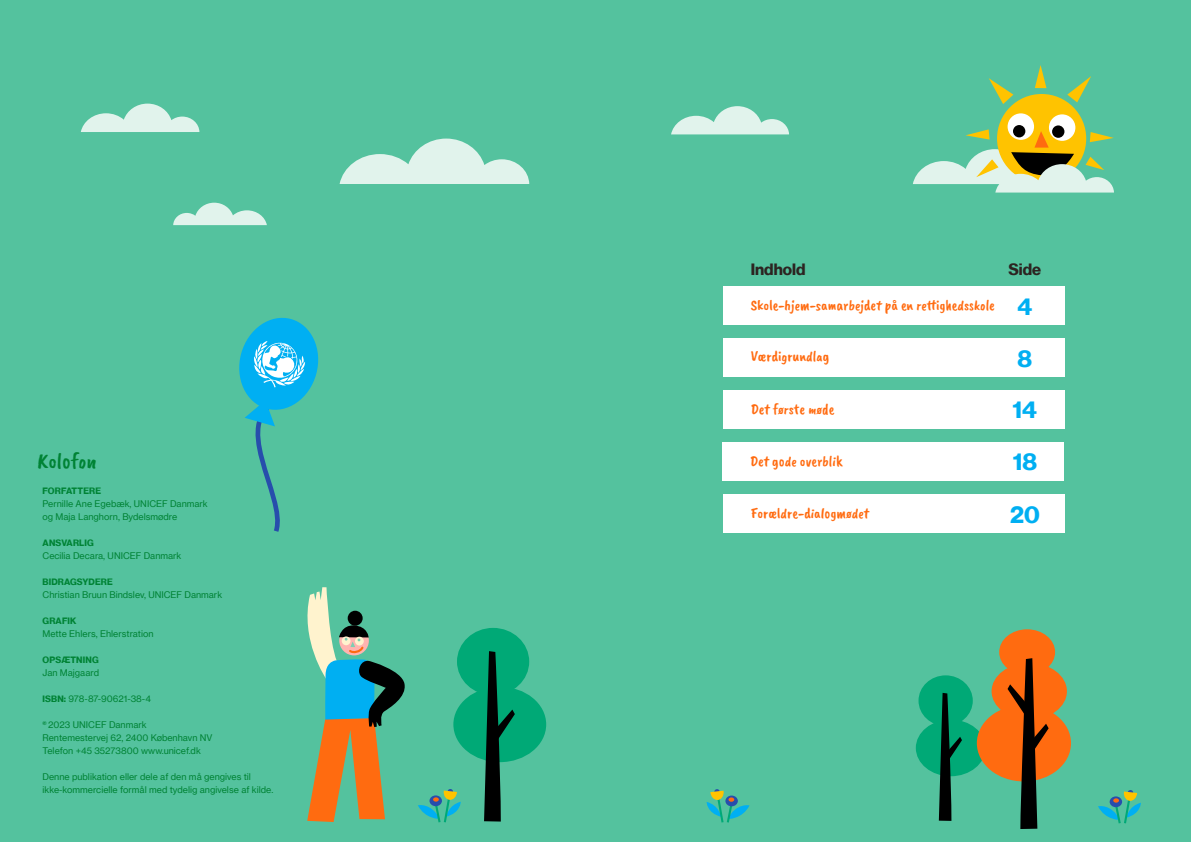
<style>
.page{position:relative;width:1191px;height:842px;background:#54c29e}
.page>*{position:absolute;margin:0;border:0;box-sizing:border-box;transform-origin:0 0}
.t1{font:24px "N Haas Grotesk DS Pro 75 Bd";color:#00aff2}
.t2{font:22px "Caveat Brush";color:#008335}
.t3{font:16px "N Haas Grotesk DS Pro 75 Bd";color:#2c2421}
.t4{font:15px "Caveat Brush";color:#ff6b10}
.t5{font:9px/13px "N Haas Grotesk TX Pro 55 Rg";color:#008335}
.t6{font:9px "N Haas Grotesk DS Pro 75 Bd";letter-spacing:.015em;color:#008335}
.s1{font-family:"N Haas Grotesk DS Pro 75 Bd"}
.s2{font-family:"N Haas Grotesk DS Pro 75 Bd";font-size:24px;color:#00aff2}
</style>
<div class="page">
<div style="left:918px;top:675px;width:54px;height:51px;background:#00a976;border-radius:50%"></div>
<div style="left:915px;top:720px;width:70px;height:56px;background:#00a976;border-radius:50%"></div>
<svg style="left:938px;top:693px;width:24px;height:128px"></svg>
<div style="left:457px;top:628px;width:72px;height:67px;background:#00a976;border-radius:50%"></div>
<div style="left:453px;top:687px;width:93px;height:75px;background:#00a976;border-radius:50%"></div>
<svg style="left:484px;top:651px;width:31px;height:170px"></svg>
<div style="left:999px;top:629px;width:56px;height:46px;background:#ff6b10;border-radius:50%"></div>
<div style="left:991px;top:663px;width:76px;height:57px;background:#ff6b10;border-radius:50%"></div>
<div style="left:976px;top:705px;width:95px;height:76px;background:#ff6b10;border-radius:50%"></div>
<svg style="left:1007px;top:658px;width:41px;height:171px"></svg>
<svg style="left:418px;top:789px;width:43px;height:34px"></svg>
<svg style="left:706px;top:789px;width:43px;height:34px"></svg>
<svg style="left:1098px;top:790px;width:43px;height:34px"></svg>
<svg style="left:307px;top:587px;width:98px;height:235px"></svg>
<svg style="left:239px;top:317px;width:80px;height:215px"></svg>
<div style="left:997px;top:94px;width:89px;height:89px;background:#ffc300;border-radius:50%"></div>
<div style="left:1007px;top:113px;width:27px;height:27px;background:#fff;border-radius:50%"></div>
<div style="left:1013px;top:125px;width:12px;height:12px;background:#000;border-radius:50%"></div>
<div style="left:1049px;top:114px;width:26px;height:27px;background:#fff;border-radius:50%"></div>
<svg style="left:1052px;top:125px;width:12px;height:13px"></svg>
<svg style="left:671px;top:106px;width:118px;height:28px"></svg>
<svg style="left:173px;top:203px;width:94px;height:22px"></svg>
<svg style="left:339px;top:139px;width:190px;height:45px"></svg>
<svg style="left:81px;top:104px;width:118px;height:28px"></svg>
<svg style="left:989px;top:78px;width:24px;height:26px"></svg>
<svg style="left:1067px;top:76px;width:24px;height:26px"></svg>
<svg style="left:1035px;top:65px;width:11px;height:23px"></svg>
<svg style="left:913px;top:129px;width:201px;height:64px"></svg>
<div style="left:723px;top:338px;width:341px;height:39px;background:#fff"></div>
<div style="left:723px;top:286px;width:341px;height:39px;background:#fff"></div>
<div style="left:723px;top:390px;width:341px;height:39px;background:#fff"></div>
<div style="left:722px;top:442px;width:342px;height:39px;background:#fff"></div>
<div style="left:723px;top:494px;width:341px;height:39px;background:#fff"></div>
<h2 class="t2" style="left:38px;top:448px;width:60px">Kolofon</h2>
<p class="t6" style="left:43px;top:485px;width:60px">FORFATTERE</p>
<p class="t5" style="left:43px;top:497px;width:167px">Pernille Ane Egebæk, UNICEF Danmark og Maja Langhorn, Bydelsmødre</p>
<p class="t6" style="left:43px;top:537px;width:53px">ANSVARLIG</p>
<p class="t5" style="left:43px;top:549px;width:140px">Cecilia Decara, UNICEF Danmark</p>
<p class="t6" style="left:43px;top:576px;width:72px">BIDRAGSYDERE</p>
<p class="t5" style="left:43px;top:588px;width:181px">Christian Bruun Bindslev, UNICEF Danmark</p>
<p class="t6" style="left:43px;top:615px;width:35px">GRAFIK</p>
<p class="t5" style="left:43px;top:627px;width:112px">Mette Ehlers, Ehlerstration</p>
<p class="t6" style="left:43px;top:654px;width:58px">OPSÆTNING</p>
<p class="t5" style="left:43px;top:666px;width:58px">Jan Majgaard</p>
<p class="t5" style="left:43px;top:692px;width:110px"><span class="s1">ISBN:</span> 978-87-90621-38-4</p>
<p class="t5" style="left:43px;top:718px;width:171px"><sup>©</sup> 2023 UNICEF Danmark<br>Rentemestervej 62, 2400 København NV<br>Telefon +45 35273800 www.unicef.dk</p>
<p class="t5" style="left:43px;top:770px;width:232px">Denne publikation eller dele af den må gengives til ikke-kommercielle formål med tydelig angivelse af kilde.</p>
<h3 class="t3" style="left:750px;top:260px;width:56px">Indhold</h3>
<h3 class="t3" style="left:1008px;top:260px;width:34px">Side</h3>
<h3 class="t4" style="left:750px;top:297px;width:283px">Skole-hjem-samarbejdet på en rettighedsskole <span class="s2">4</span></h3>
<h3 class="t4" style="left:750px;top:348px;width:80px">Værdigrundlag</h3>
<h1 class="t1" style="left:1017px;top:345px;width:16px">8</h1>
<h3 class="t4" style="left:750px;top:401px;width:85px">Det første møde</h3>
<h1 class="t1" style="left:1012px;top:396px;width:26px">14</h1>
<h3 class="t4" style="left:750px;top:453px;width:94px">Det gode overblik</h3>
<h1 class="t1" style="left:1012px;top:448px;width:26px">18</h1>
<h3 class="t4" style="left:750px;top:505px;width:120px">Forældre-dialogmødet</h3>
<h1 class="t1" style="left:1010px;top:501px;width:31px">20</h1>
</div>
